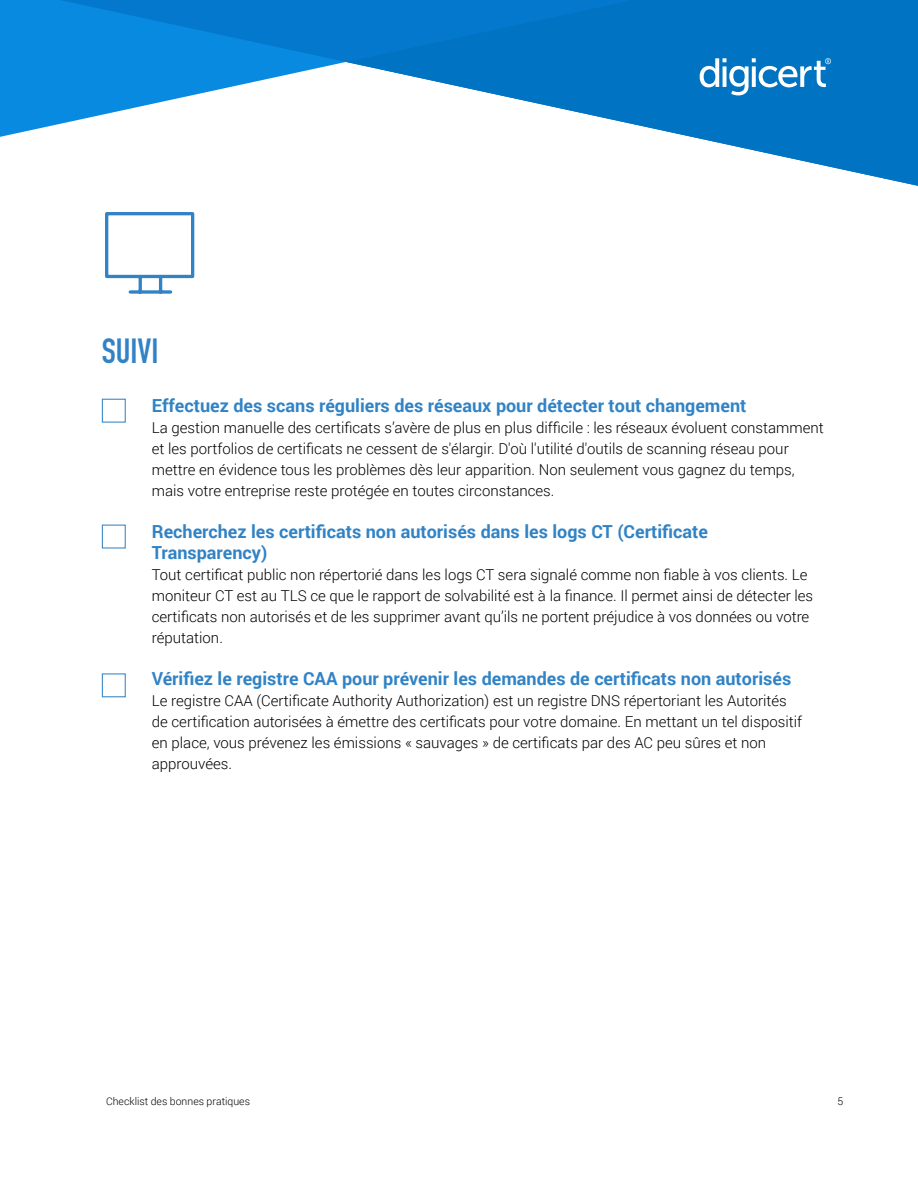
<style>
.page{position:relative;width:918px;height:1188px;background:#fff}
.page>*{position:absolute;margin:0;border:0;box-sizing:border-box;transform-origin:0 0}
.t1{font:700 34.5px "DIN Condensed";color:#3183c5}
.t2{font:700 18px/21px "Roboto";color:#3183c5}
.t3{font:300 15px/21px "Roboto";color:#000}
.t4{font:300 10.5px "Roboto";color:#000}
</style>
<div class="page">
<svg style="left:0;top:0;width:345px;height:137px;fill:#088ae0"></svg>
<svg style="left:346px;top:0;width:572px;height:186px;fill:#0073c2"></svg>
<svg style="left:60px;top:0;width:572px;height:62px;background:#037bce"></svg>
<svg style="left:700px;top:58px;width:131px;height:37px"></svg>
<svg style="left:105px;top:212px;width:90px;height:82px"></svg>
<div style="left:102px;top:399px;width:24px;height:24px;border:1px solid #3183c5"></div>
<div style="left:102px;top:525px;width:24px;height:24px;border:1px solid #3183c5"></div>
<div style="left:102px;top:673px;width:24px;height:24px;border:1px solid #3183c5"></div>
<h1 class="t1" style="left:102px;top:328px;width:58px">SUIVI</h1>
<p class="t2" style="left:152px;top:395px;width:596px">Effectuez des scans réguliers des réseaux pour détecter tout changement</p>
<p class="t3" style="left:152px;top:417px;width:674px">La gestion manuelle des certificats s’avère de plus en plus difficile : les réseaux évoluent constamment et les portfolios de certificats ne cessent de s'élargir. D'où l'utilité d'outils de scanning réseau pour mettre en évidence tous les problèmes dès leur apparition. Non seulement vous gagnez du temps, mais votre entreprise reste protégée en toutes circonstances.</p>
<p class="t2" style="left:152px;top:521px;width:558px">Recherchez les certificats non autorisés dans les logs CT (Certificate<br>Transparency)</p>
<p class="t3" style="left:152px;top:564px;width:663px">Tout certificat public non répertorié dans les logs CT sera signalé comme non fiable à vos clients. Le moniteur CT est au TLS ce que le rapport de solvabilité est à la finance. Il permet ainsi de détecter les certificats non autorisés et de les supprimer avant qu’ils ne portent préjudice à vos données ou votre réputation.</p>
<p class="t2" style="left:152px;top:668px;width:641px">Vérifiez le registre CAA pour prévenir les demandes de certificats non autorisés</p>
<p class="t3" style="left:152px;top:690px;width:652px">Le registre CAA (Certificate Authority Authorization) est un registre DNS répertoriant les Autorités de certification autorisées à émettre des certificats pour votre domaine. En mettant un tel dispositif en place, vous prévenez les émissions « sauvages » de certificats par des AC peu sûres et non approuvées.</p>
<p class="t4" style="left:106px;top:1094px;width:145px">Checklist des bonnes pratiques</p>
<p class="t4" style="left:837px;top:1094px;width:7px">5</p>
</div>
